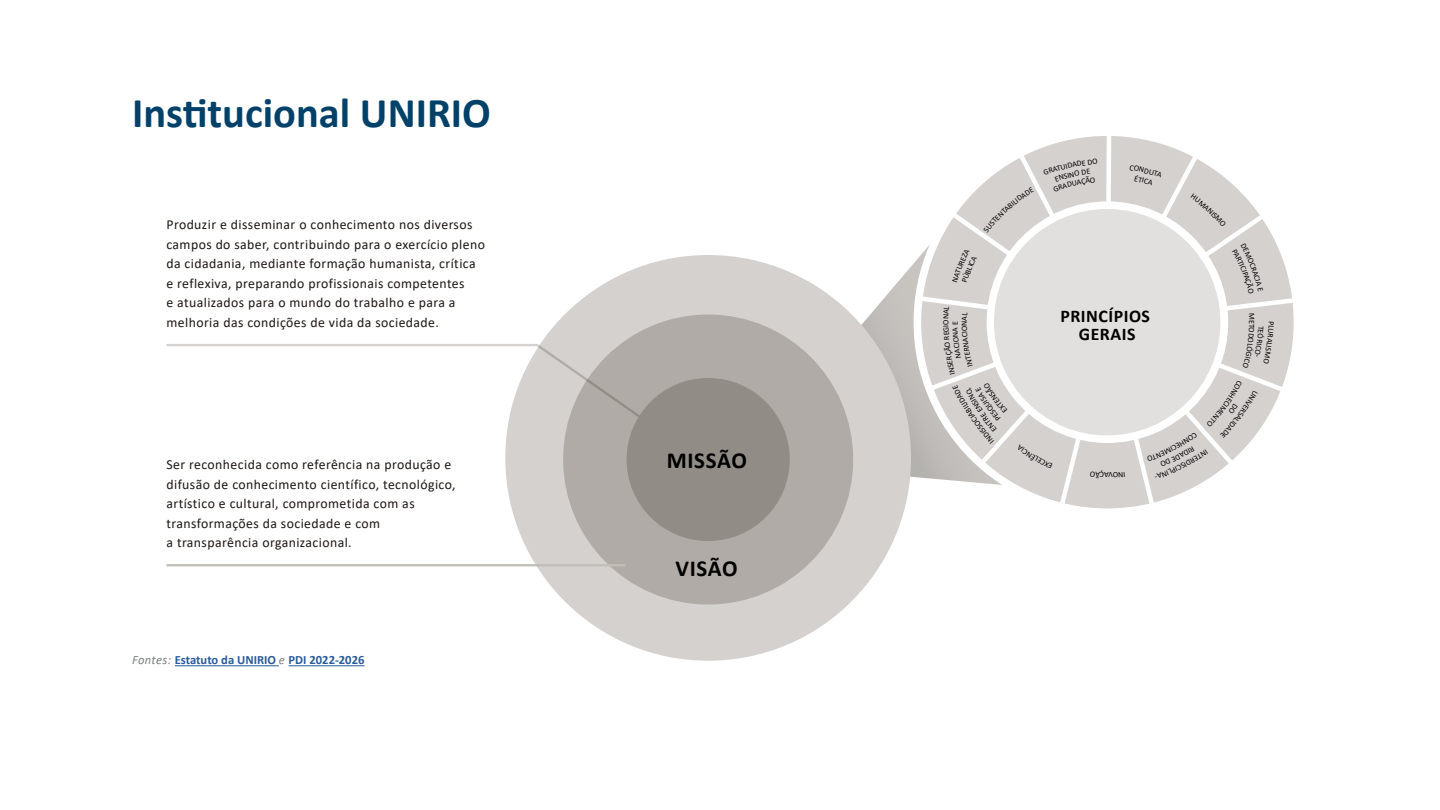
<style>
.page{position:relative;width:1440px;height:810px;background:#fff}
.page>*{position:absolute;margin:0;border:0;box-sizing:border-box;transform-origin:0 0}
.t1{font:700 42.45px "Calibri";color:#004169}
.t2{font:700 22.95px "Calibri";letter-spacing:.03em;color:#000}
.t3{font:700 17.85px/18.8px "Calibri";letter-spacing:.03em;color:#000;text-align:center}
.t4{font:13.8px/19.5px "Calibri";letter-spacing:.03em;color:#1d1714}
.t5{font:700 12.6px "Calibri";color:#275b9b}
.t6{font:8.02px "Calibri";color:#000}
.s1{font-weight:400;font-style:italic;color:#7c7f80}
</style>
<div class="page">
<hr style="left:175px;top:665px;width:104px;height:1px;background:#275b9b">
<hr style="left:289px;top:665px;width:76px;height:1px;background:#275b9b">
<svg style="left:861px;top:263px;width:53px;height:229px"></svg>
<div style="left:505px;top:255px;width:406px;height:406px;background:#d4d1ce;border-radius:50%"></div>
<div style="left:563px;top:315px;width:290px;height:290px;background:#b0aba6;border-radius:50%"></div>
<div style="left:627px;top:378px;width:163px;height:163px;background:#928c86;border-radius:50%"></div>
<hr style="left:166px;top:564px;width:459px;height:2px;background:#c2bdb7">
<svg style="left:166px;top:343px;width:476px;height:75px"></svg>
<svg style="left:914px;top:255px;width:201px;height:254px"></svg>
<svg style="left:922px;top:136px;width:371px;height:368px"></svg>
<h1 class="t1" style="left:132px;top:83px;width:360px">Institucional UNIRIO</h1>
<p class="t4" style="left:166px;top:215px;width:320px">Produzir e disseminar o conhecimento nos diversos campos do saber, contribuindo para o exercício pleno da cidadania, mediante formação humanista, crítica e reflexiva, preparando profissionais competentes<br>e atualizados para o mundo do trabalho e para a melhoria das condições de vida da sociedade.</p>
<p class="t4" style="left:166px;top:455px;width:291px">Ser reconhecida como referência na produção e difusão de conhecimento científico, tecnológico, artístico e cultural, comprometida com as transformações da sociedade e com<br>a transparência organizacional.</p>
<p class="t5" style="left:132px;top:651px;width:234px"><span class="s1">Fontes:</span> Estatuto da UNIRIO <span class="s1">e</span> PDI 2022-2026</p>
<h2 class="t2" style="left:667px;top:444px;width:82px">MISSÃO</h2>
<h2 class="t2" style="left:676px;top:552px;width:64px">VISÃO</h2>
<p class="t6" style="left:959px;top:326px;width:7px;rotate:-90deg">N</p>
<p class="t3" style="left:1060px;top:306px;width:91px">PRINCÍPIOS<br>GERAIS</p>
<p class="t6" style="left:1258px;top:320px;width:5px;rotate:90deg">E</p>
</div>
